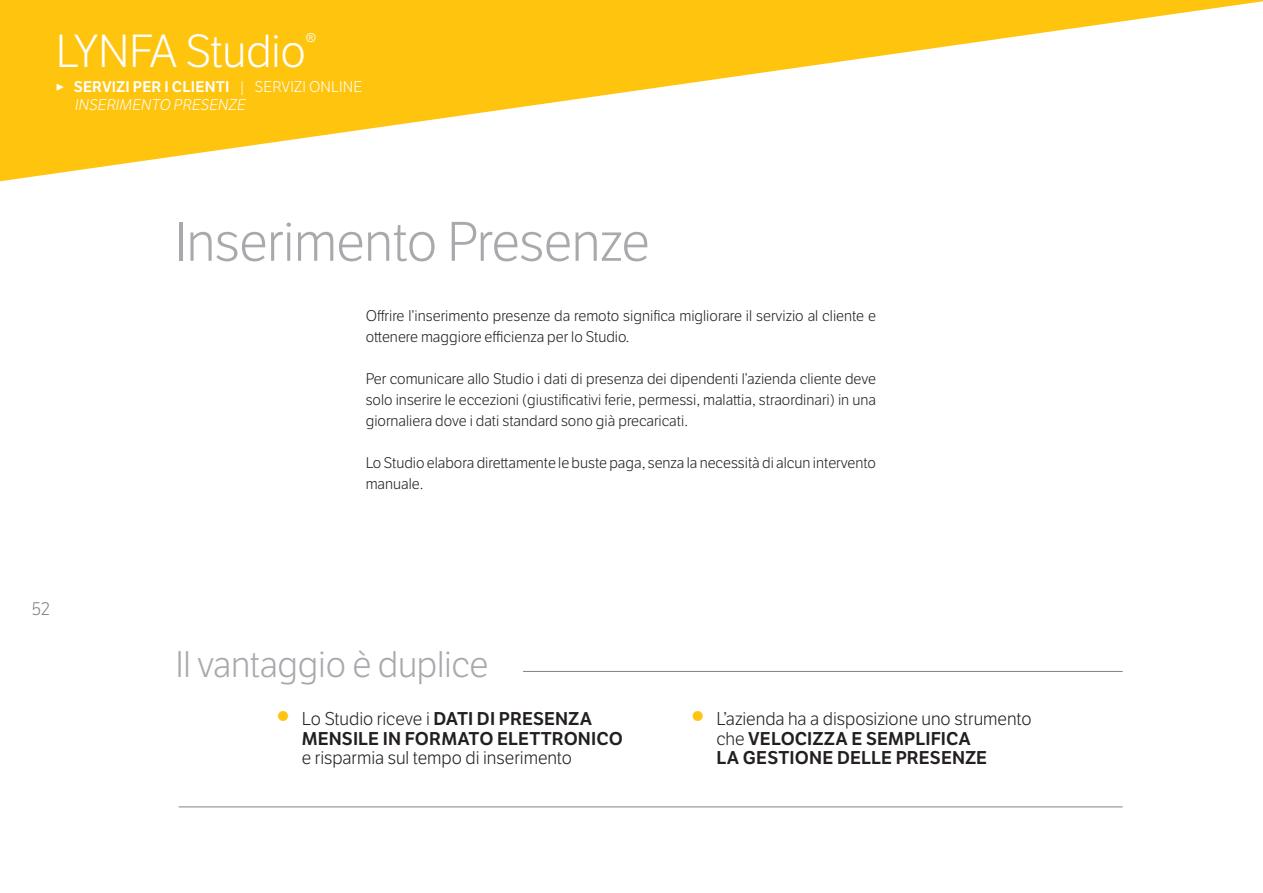
<style>
.page{position:relative;width:1263px;height:893px;background:#fff}
.page>*{position:absolute;margin:0;border:0;box-sizing:border-box;transform-origin:0 0}
.t1{font:300 54px "LFT Etica";letter-spacing:-.01em;color:#a8a9ad}
.t2{font:300 45px "LFT Etica";letter-spacing:-.01em;color:#fff}
.t3{font:300 36px "LFT Etica";letter-spacing:-.01em;color:#a8a9ad}
.t4{font:600 18px/19.5px "LFT Etica";letter-spacing:.005em;color:#231f20}
.t5{font:300 18px "LFT Etica";color:#231f20}
.t6{font:300 18px "LFT Etica";color:#808285}
.t7{font:300 15px/21px "LFT Etica";color:#231f20}
.t8{font:italic 300 15px/18px "LFT Etica";letter-spacing:.005em;color:#fff}
.s1{font-style:normal}
.s2{font-weight:600;font-style:normal}
.s3{font-family:"Ocean Sans Std";font-weight:700;font-size:36px;color:#fec40e}
.s4{font-weight:300}
</style>
<div class="page">
<svg style="left:0;top:0;width:1263px;height:181px;fill:#fec40e"></svg>
<hr style="left:523px;top:671px;width:600px;height:1px;background:#808285">
<hr style="left:179px;top:807px;width:944px;height:1px;background:#808285">
<h2 class="t2" style="left:56px;top:26px;width:262px">LYNFA Studio<sup>®</sup></h2>
<p class="t8" style="left:75px;top:79px;width:289px;text-indent:-20px"><span class="s1">b</span> <span class="s2">SERVIZI PER I CLIENTI</span> <span class="s1">| SERVIZI ONLINE<br></span>INSERIMENTO PRESENZE</p>
<h1 class="t1" style="left:174px;top:211px;width:477px">Inserimento Presenze</h1>
<p class="t6" style="left:32px;top:599px;width:20px">52</p>
<p class="t7" style="left:366px;top:306px;width:512px">Offrire l’inserimento presenze da remoto significa migliorare il servizio al cliente e ottenere maggiore efficienza per lo Studio.</p>
<p class="t7" style="left:366px;top:369px;width:512px;text-align:justify">Per comunicare allo Studio i dati di presenza dei dipendenti l’azienda cliente deve solo inserire le eccezioni (giustificativi ferie, permessi, malattia, straordinari) in una giornaliera dove i dati standard sono già precaricati.</p>
<p class="t7" style="left:366px;top:453px;width:512px">Lo Studio elabora direttamente le buste paga, senza la necessità di alcun intervento manuale.</p>
<h3 class="t3" style="left:175px;top:644px;width:314px">Il vantaggio è duplice</h3>
<p class="t4" style="left:302px;top:710px;width:323px;text-indent:-26px"><span class="s3">•</span> <span class="s4">Lo Studio riceve i</span> DATI DI PRESENZA<br>MENSILE IN FORMATO ELETTRONICO</p>
<p class="t5" style="left:302px;top:748px;width:272px">e risparmia sul tempo di inserimento</p>
<p class="t4" style="left:716px;top:710px;width:317px;text-indent:-26px"><span class="s3">•</span> <span class="s4">L’azienda ha a disposizione uno strumento che</span> VELOCIZZA E SEMPLIFICA<br>LA GESTIONE DELLE PRESENZE</p>
</div>
